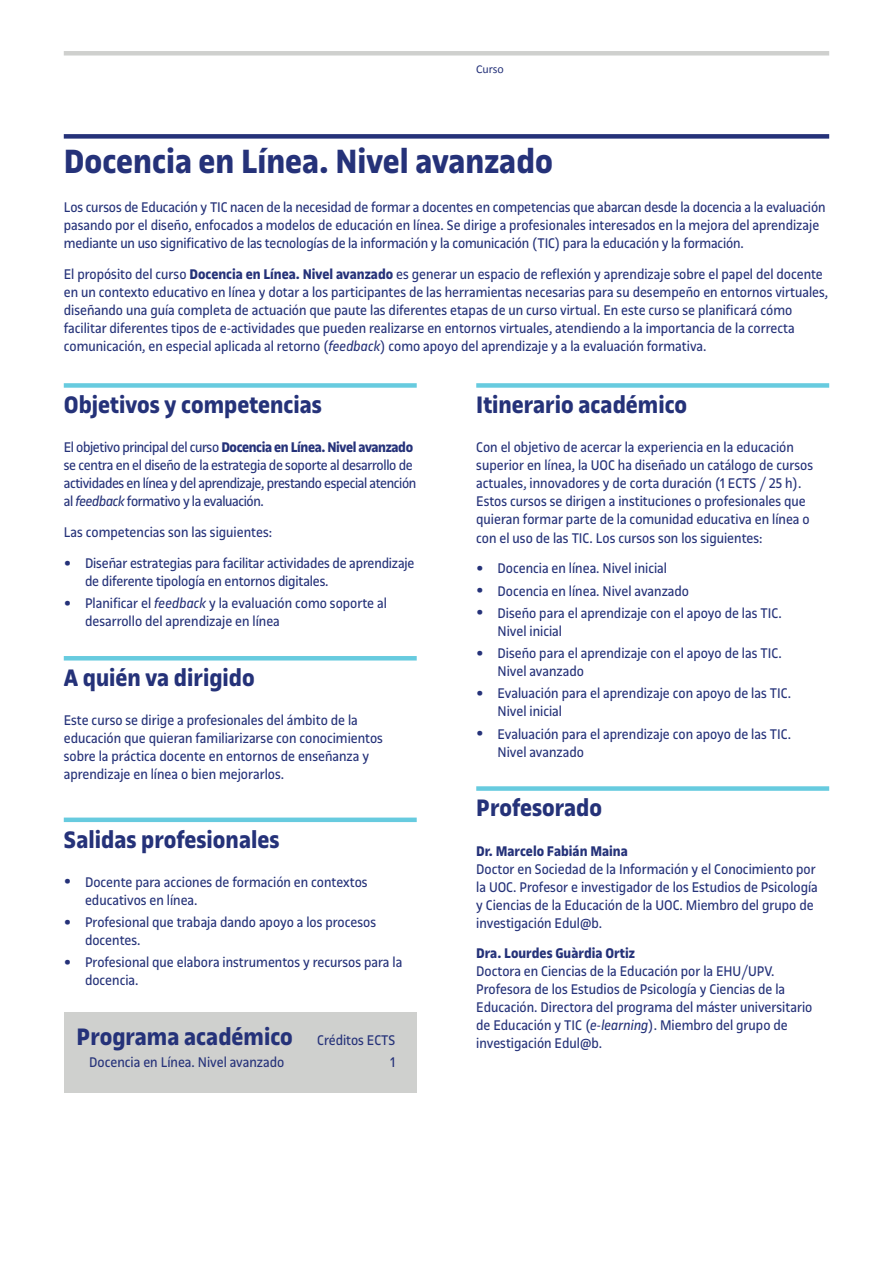
<style>
.page{position:relative;width:893px;height:1263px;background:#fff}
.page>*{position:absolute;margin:0;border:0;box-sizing:border-box;transform-origin:0 0}
.t1{font:700 36px "UOC Sans";color:#253279}
.t2{font:700 25.5px "UOC Sans";color:#253279}
.t3{font:15px/18px "UOC Sans";color:#253279}
.t4{font:15px/18px "UOC Sans";letter-spacing:-.025em;color:#253279}
.t5{font:700 15px "UOC Sans";color:#253279}
.t6{font:12px "Calibri";color:#253279}
.s1{font-weight:700}
.s2{font-style:italic}
.s3{font-weight:700;font-size:19.5px}
</style>
<div class="page">
<div style="left:64px;top:51px;width:765px;height:5px;background:#cfd0ce"></div>
<div style="left:64px;top:134px;width:765px;height:5px;background:#253279"></div>
<div style="left:64px;top:383px;width:353px;height:5px;background:#67cbdf"></div>
<hr style="left:64px;top:656px;width:353px;height:4px;background:#67cbdf">
<div style="left:64px;top:817px;width:353px;height:5px;background:#67cbdf"></div>
<div style="left:476px;top:383px;width:353px;height:5px;background:#67cbdf"></div>
<div style="left:476px;top:786px;width:353px;height:5px;background:#67cbdf"></div>
<div style="left:64px;top:1012px;width:353px;height:81px;background:#cfd0ce"></div>
<p class="t6" style="left:476px;top:61px;width:29px">Curso</p>
<h1 class="t1" style="left:64px;top:140px;width:491px">Docencia en Línea. Nivel avanzado</h1>
<p class="t3" style="left:64px;top:198px;width:763px">Los cursos de Educación y TIC nacen de la necesidad de formar a docentes en competencias que abarcan desde la docencia a la evaluación pasando por el diseño, enfocados a modelos de educación en línea. Se dirige a profesionales interesados en la mejora del aprendizaje mediante un uso significativo de las tecnologías de la información y la comunicación (TIC) para la educación y la formación.</p>
<p class="t3" style="left:64px;top:265px;width:766px">El propósito del curso <span class="s1">Docencia en Línea. Nivel avanzado</span> es generar un espacio de reflexión y aprendizaje sobre el papel del docente en un contexto educativo en línea y dotar a los participantes de las herramientas necesarias para su desempeño en entornos virtuales, diseñando una guía completa de actuación que paute las diferentes etapas de un curso virtual. En este curso se planificará cómo facilitar diferentes tipos de e-actividades que pueden realizarse en entornos virtuales, atendiendo a la importancia de la correcta comunicación, en especial aplicada al retorno (<span class="s2">feedback</span>) como apoyo del aprendizaje y a la evaluación formativa.</p>
<h2 class="t2" style="left:64px;top:390px;width:260px">Objetivos y competencias</h2>
<p class="t4" style="left:64px;top:439px;width:354px">El objetivo principal del curso <span class="s1">Docencia en Línea. Nivel avanzado </span>se centra en el diseño de la estrategia de soporte al desarrollo de actividades en línea y del aprendizaje, prestando especial atención al <span class="s2">feedback</span> formativo y la evaluación.</p>
<p class="t3" style="left:64px;top:523px;width:210px">Las competencias son las siguientes:</p>
<p class="t3" style="left:85px;top:554px;width:331px;text-indent:-21px"><span class="s3">•</span> Diseñar estrategias para facilitar actividades de aprendizaje de diferente tipología en entornos digitales.</p>
<p class="t3" style="left:85px;top:594px;width:303px;text-indent:-21px"><span class="s3">•</span> Planificar el <span class="s2">feedback</span> y la evaluación como soporte al desarrollo del aprendizaje en línea</p>
<h2 class="t2" style="left:64px;top:663px;width:192px">A quién va dirigido</h2>
<p class="t3" style="left:64px;top:711px;width:321px">Este curso se dirige a profesionales del ámbito de la educación que quieran familiarizarse con conocimientos sobre la práctica docente en entornos de enseñanza y aprendizaje en línea o bien mejorarlos.</p>
<h2 class="t2" style="left:476px;top:390px;width:212px">Itinerario académico</h2>
<p class="t3" style="left:476px;top:439px;width:338px">Con el objetivo de acercar la experiencia en la educación superior en línea, la UOC ha diseñado un catálogo de cursos actuales, innovadores y de corta duración (1 ECTS / 25 h).<br>Estos cursos se dirigen a instituciones o profesionales que quieran formar parte de la comunidad educativa en línea o con el uso de las TIC. Los cursos son los siguientes:</p>
<p class="t3" style="left:476px;top:559px;width:192px"><span class="s3">•</span> Docencia en línea. Nivel inicial</p>
<p class="t3" style="left:476px;top:582px;width:214px"><span class="s3">•</span> Docencia en línea. Nivel avanzado</p>
<p class="t3" style="left:497px;top:604px;width:286px;text-indent:-21px"><span class="s3">•</span> Diseño para el aprendizaje con el apoyo de las TIC.<br>Nivel inicial</p>
<p class="t3" style="left:497px;top:644px;width:286px;text-indent:-21px"><span class="s3">•</span> Diseño para el aprendizaje con el apoyo de las TIC.<br>Nivel avanzado</p>
<p class="t3" style="left:497px;top:684px;width:295px;text-indent:-21px"><span class="s3">•</span> Evaluación para el aprendizaje con apoyo de las TIC.<br>Nivel inicial</p>
<p class="t3" style="left:497px;top:725px;width:295px;text-indent:-21px"><span class="s3">•</span> Evaluación para el aprendizaje con apoyo de las TIC.<br>Nivel avanzado</p>
<h2 class="t2" style="left:476px;top:793px;width:127px">Profesorado</h2>
<p class="t5" style="left:476px;top:842px;width:153px">Dr. Marcelo Fabián Maina</p>
<p class="t3" style="left:476px;top:860px;width:343px">Doctor en Sociedad de la Información y el Conocimiento por la UOC. Profesor e investigador de los Estudios de Psicología y Ciencias de la Educación de la UOC. Miembro del grupo de investigación Edul@b.</p>
<p class="t5" style="left:476px;top:945px;width:160px">Dra. Lourdes Guàrdia Ortiz</p>
<p class="t3" style="left:476px;top:962px;width:338px">Doctora en Ciencias de la Educación por la EHU/UPV.<br>Profesora de los Estudios de Psicología y Ciencias de la Educación. Directora del programa del máster universitario de Educación y TIC (<span class="s2">e-learning</span>). Miembro del grupo de</p>
<h2 class="t2" style="left:64px;top:825px;width:217px">Salidas profesionales</h2>
<p class="t3" style="left:85px;top:873px;width:284px;text-indent:-21px"><span class="s3">•</span> Docente para acciones de formación en contextos educativos en línea.</p>
<p class="t3" style="left:85px;top:913px;width:293px;text-indent:-21px"><span class="s3">•</span> Profesional que trabaja dando apoyo a los procesos docentes.</p>
<p class="t3" style="left:85px;top:954px;width:319px;text-indent:-21px"><span class="s3">•</span> Profesional que elabora instrumentos y recursos para la docencia.</p>
<h2 class="t2" style="left:77px;top:1022px;width:218px">Programa académico</h2>
<p class="t3" style="left:476px;top:1034px;width:127px">investigación Edul@b.</p>
<p class="t3" style="left:317px;top:1031px;width:80px">Créditos ECTS</p>
<p class="t3" style="left:89px;top:1053px;width:197px">Docencia en Línea. Nivel avanzado</p>
<p class="t3" style="left:391px;top:1053px;width:6px">1</p>
</div>
